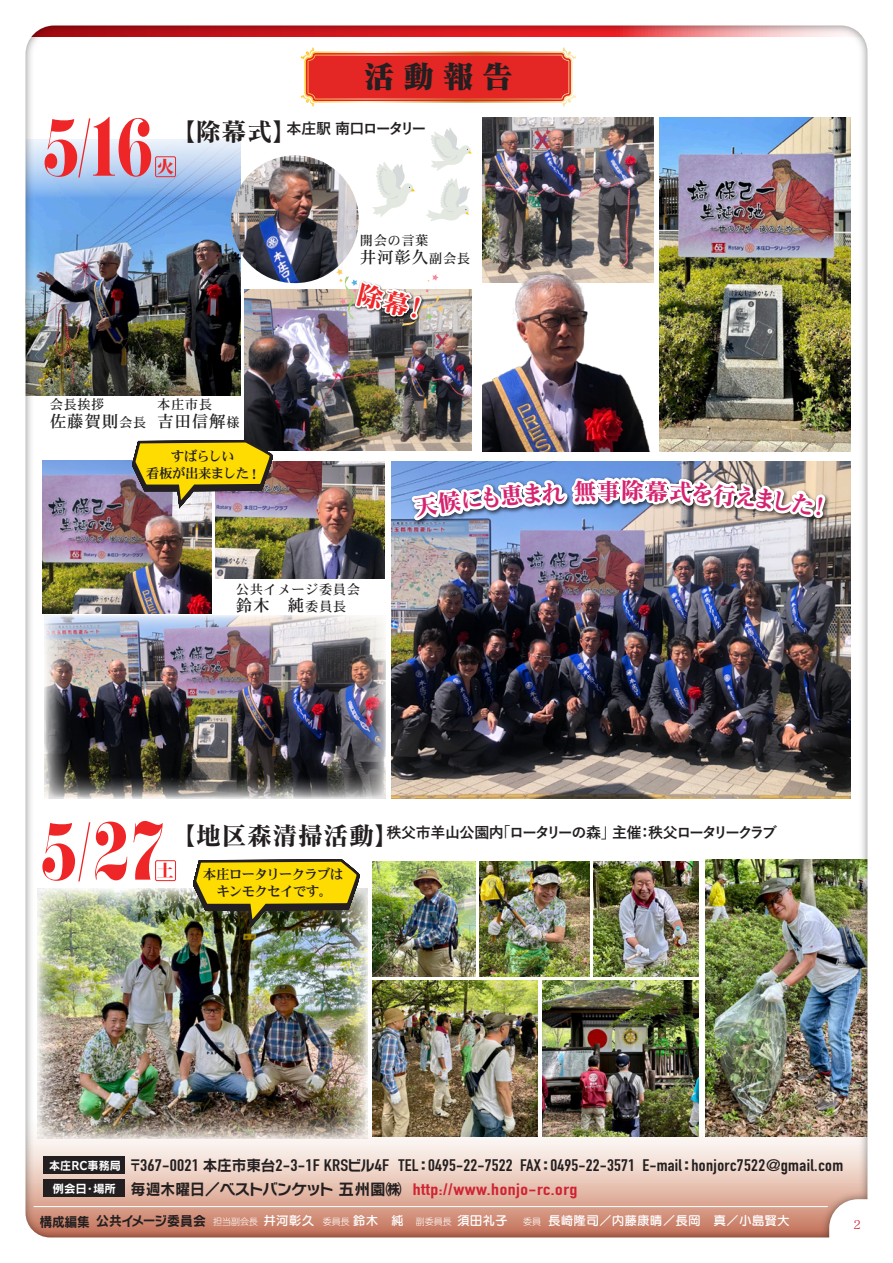
<style>
.page{position:relative;width:893px;height:1263px;background:#fff}
.page>*{position:absolute;margin:0;border:0;box-sizing:border-box;transform-origin:0 0}
.t1{font:89.85px "Didoni URWD";color:#ee2628;scale:.8 1}
.t2{font:31.5px "Matisse Pro EB";color:#231f20}
.t3{font:23.7px "Matisse Pro B";color:#d5246f}
.t4{font:800 16.95px "Ryo Disp Plus N";color:#ee2628}
.t5{font:700 16.5px "DIN Condensed";letter-spacing:.01em;color:#231f20;scale:1.16 1}
.t6{font:16.5px "DFHS Mincho W5 MP RKSJ H";letter-spacing:.05em;color:#231f20}
.t7{font:700 16.35px "DIN Condensed";letter-spacing:.025em;color:#cf2232;scale:1.25 1}
.t8{font:700 15px "Yu Go";letter-spacing:-.11em;color:#231f20}
.t9{font:13.5px "Rodin NTLG Pro B";letter-spacing:-.02em;color:#231f20;scale:.95 1}
.t10{font:13.5px/16.5px "DFHS Mincho W7 MP RKSJ H";letter-spacing:-.055em;color:#231f20;text-align:center}
.t11{font:13.2px "DFHS Mincho W5 MP RKSJ H";letter-spacing:.05em;color:#231f20}
.t12{font:12px "UD Marugo Large Pr 6 N DB";letter-spacing:.06em;color:#fff}
.t13{font:12px "Matisse Pro M";color:#cf2232}
.s1{font-family:"Matisse Pro B";font-weight:400;font-size:25.5px}
.s2{font-size:13.2px}
.s3{font-family:"Rodin NTLG Pro B";font-weight:400;font-size:11.4px;color:#fff}
.s4{font-family:"Rodin NTLG Pro B";font-weight:400;font-size:15px}
.s5{font-family:"Rodin NTLG Pro B";font-weight:400;font-size:15.45px;color:#231f20}
.s6{font-family:"UD Shin Go Pr 6 N";font-weight:300;font-size:9px;color:#fff}
.s7{font-family:"UD Marugo Large Pr 6 N DB";font-size:12px;color:#fff}
.s8{font-family:"UD Shin Go Pr 6 N";font-weight:300;font-size:9px}
</style>
<div class="page">
<img style="left:25px;top:25px;width:843px;height:1213px">
<img style="left:231px;top:155px;width:128px;height:128px;border-radius:64px">
<img style="left:660px;top:117px;width:190px;height:334px">
<img style="left:483px;top:117px;width:170px;height:9px">
<img style="left:42px;top:460px;width:169px;height:153px">
<img style="left:216px;top:461px;width:120px;height:117px">
<img style="left:245px;top:289px;width:91px;height:161px">
<img style="left:44px;top:616px;width:342px;height:183px">
<img style="left:392px;top:461px;width:459px;height:337px">
<img style="left:829px;top:473px;width:12px;height:58px">
<img style="left:38px;top:889px;width:330px;height:250px">
<img style="left:543px;top:980px;width:156px;height:157px">
<img style="left:480px;top:861px;width:109px;height:115px">
<img style="left:593px;top:861px;width:106px;height:115px">
<img style="left:373px;top:861px;width:102px;height:115px">
<img style="left:373px;top:980px;width:165px;height:157px">
<hr style="left:34px;top:1206px;width:794px;height:1px;background:#fff">
<div style="left:43px;top:1179px;width:82px;height:17px;background:#231f20"></div>
<div style="left:43px;top:1156px;width:82px;height:17px;background:#231f20"></div>
<svg style="left:78px;top:118px;width:12px;height:60px"></svg>
<div style="left:155px;top:156px;width:21px;height:21px;border:1px solid #ee2628;border-radius:2px"></div>
<svg style="left:78px;top:822px;width:12px;height:59px"></svg>
<div style="left:155px;top:860px;width:21px;height:21px;border:1px solid #ee2628;border-radius:2px"></div>
<svg style="left:132px;top:440px;width:140px;height:68px;background:#c0a735"></svg>
<img style="left:193px;top:859px;width:165px;height:69px">
<svg style="left:301px;top:48px;width:275px;height:59px;background:#e8584f"></svg>
<img style="left:336px;top:126px;width:493px;height:620px">
<h1 class="t1" style="left:41px;top:92px;width:144px">516</h1>
<p class="t4" style="left:157px;top:155px;width:18px">火</p>
<h2 class="t2" style="left:364px;top:56px;width:151px">活動報告</h2>
<p class="t8" style="left:170px;top:120px;width:258px"><span class="s1">【除幕式】</span>本庄駅 南口ロータリー</p>
<p class="t11" style="left:360px;top:233px;width:70px">開会の言葉</p>
<p class="t6" style="left:360px;top:248px;width:112px">井河彰久<span class="s2">副会長</span></p>
<p class="t11" style="left:50px;top:397px;width:56px">会長挨拶</p>
<p class="t6" style="left:50px;top:412px;width:98px">佐藤賀則<span class="s2">会長</span></p>
<p class="t11" style="left:157px;top:397px;width:56px">本庄市長</p>
<p class="t6" style="left:157px;top:412px;width:84px">吉田信解<span class="s2">様</span></p>
<p class="t10" style="left:146px;top:448px;width:116px">すばらしい<br>看板が出来ました！</p>
<p class="t11" style="left:236px;top:583px;width:126px">公共イメージ委員会</p>
<p class="t6" style="left:236px;top:596px;width:112px">鈴木　純<span class="s2">委員長</span></p>
<h3 class="t3" style="left:621px;top:475px;width:25px">除</h3>
<h1 class="t1" style="left:39px;top:796px;width:162px">5 27</h1>
<p class="t4" style="left:157px;top:859px;width:18px">土</p>
<p class="t8" style="left:170px;top:824px;width:608px"><span class="s1">【地区森清掃活動】</span>秩父市羊山公園内「ロータリーの森」主催：秩父ロータリークラブ</p>
<p class="t10" style="left:203px;top:866px;width:142px">本庄ロータリークラブはキンモクセイです。</p>
<p class="t5" style="left:49px;top:1154px;width:686px"><span class="s3">本庄RC事務局</span> <span class="s4">〒</span>367-0021 <span class="s4">本庄市東台</span>2-3-1F KRS<span class="s4">ビル</span>4F TEL<span class="s4">：</span>0495-22-7522 FAX<span class="s4">：</span>0495-22-3571 E-mail<span class="s4">：</span>honjorc7522@gmail.com</p>
<p class="t7" style="left:52px;top:1178px;width:422px"><span class="s3">例会日・場所</span> <span class="s5">毎週木曜日／ベストバンケット 五州園㈱</span> http://www.honjo-rc.org</p>
<p class="t9" style="left:39px;top:1212px;width:494px">構成編集公共イメージ委員会 <span class="s6">担当副会長</span> <span class="s7">井河彰久</span> <span class="s6">委員長</span><span class="s7">鈴木　純</span> <span class="s6">副委員長</span> <span class="s7">須田礼子</span></p>
<p class="t12" style="left:523px;top:1214px;width:268px"><span class="s8">委員</span> 長崎隆司／内藤康晴／長岡　真／小島賢大</p>
<p class="t13" style="left:853px;top:1217px;width:9px">2</p>
</div>
